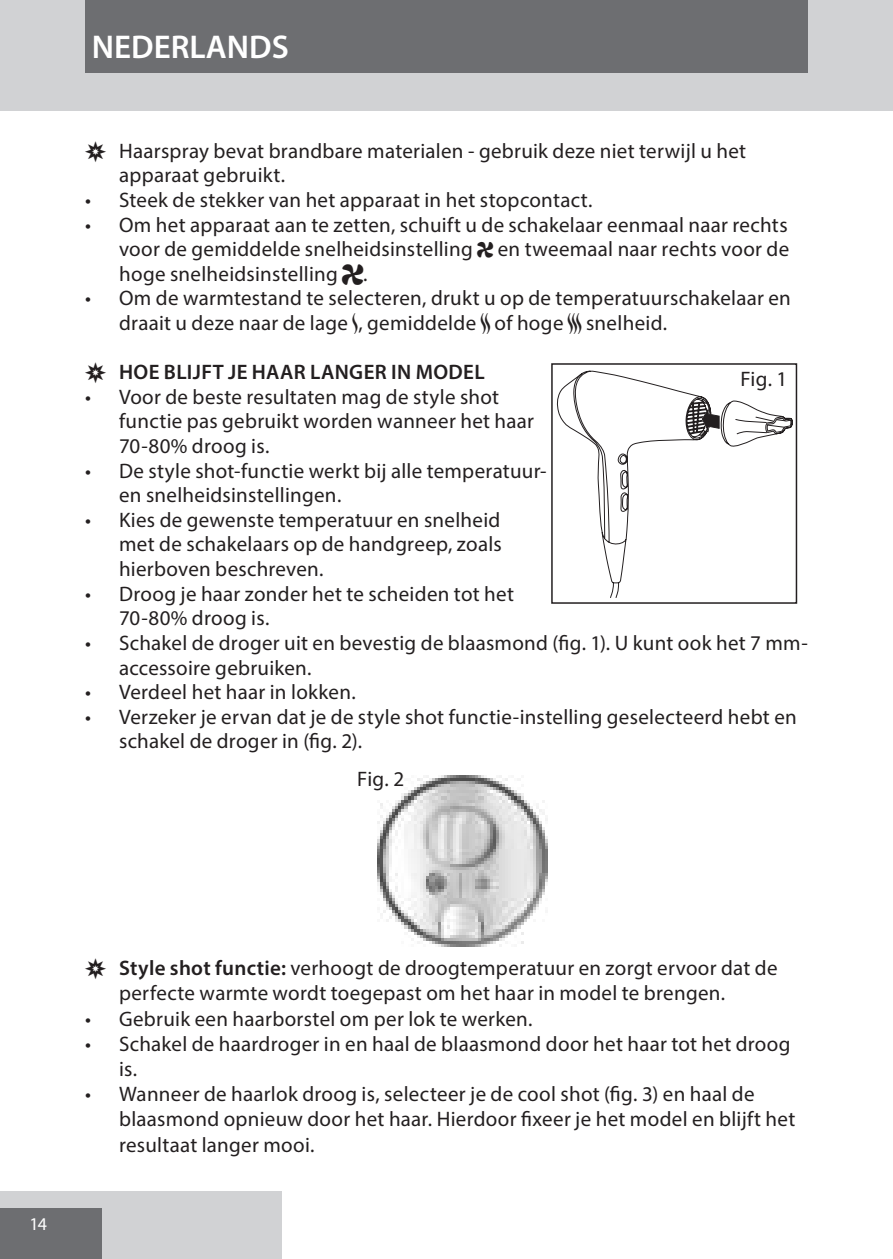
<style>
.page{position:relative;width:893px;height:1259px;background:#fff}
.page>*{position:absolute;margin:0;border:0;box-sizing:border-box;transform-origin:0 0}
.t1{font:600 33px "Myriad Pro";color:#fff}
.t2{font:21px/24.6px "Myriad Pro";letter-spacing:.015em;color:#231f20}
.t3{font:600 21px "Myriad Pro";letter-spacing:.02em;color:#231f20}
.t4{font:18px "Myriad Pro";color:#fff}
.s1{font-family:"Myriad Graphics"}
.s2{font-family:"Myriad Bitsn Bobs"}
.s3{font-family:"Myriad Graphics";font-weight:400}
.s4{font-weight:600}
</style>
<div class="page">
<div style="left:0;top:0;width:893px;height:111px;background:#d1d2d4"></div>
<div style="left:0;top:1191px;width:282px;height:68px;background:#d1d2d4"></div>
<div style="left:0;top:1208px;width:102px;height:51px;background:#6d6e71"></div>
<div style="left:85px;top:0;width:723px;height:73px;background:#6d6e71"></div>
<svg style="left:556px;top:370px;width:237px;height:228px"></svg>
<svg style="left:735px;top:416px;width:51px;height:19px"></svg>
<svg style="left:701px;top:407px;width:19px;height:24px"></svg>
<div style="left:551px;top:363px;width:246px;height:241px;border:2px solid #231f20"></div>
<img style="left:378px;top:775px;width:170px;height:171px">
<h1 class="t1" style="left:92px;top:28px;width:198px">NEDERLANDS</h1>
<p class="t2" style="left:119px;top:138px;width:629px;text-indent:-34px"><span class="s1">,</span> Haarspray bevat brandbare materialen - gebruik deze niet terwijl u het apparaat gebruikt.</p>
<p class="t2" style="left:85px;top:187px;width:509px">• Steek de stekker van het apparaat in het stopcontact.</p>
<p class="t2" style="left:119px;top:212px;width:672px;text-align:justify;text-indent:-34px">• Om het apparaat aan te zetten, schuift u de schakelaar eenmaal naar rechts voor de gemiddelde snelheidsinstelling <span class="s2">F</span> en tweemaal naar rechts voor de hoge snelheidsinstelling <span class="s2">E</span>.</p>
<p class="t2" style="left:119px;top:286px;width:673px;text-indent:-34px">• Om de warmtestand te selecteren, drukt u op de temperatuurschakelaar en draait u deze naar de lage <span class="s2">N</span>, gemiddelde <span class="s2">O</span> of hoge <span class="s2">P</span> snelheid.</p>
<p class="t3" style="left:85px;top:360px;width:401px"><span class="s3">,</span> HOE BLIJFT JE HAAR LANGER IN MODEL</p>
<p class="t2" style="left:119px;top:384px;width:416px;text-indent:-34px">• Voor de beste resultaten mag de style shot functie pas gebruikt worden wanneer het haar<br>70-80% droog is.</p>
<p class="t2" style="left:119px;top:458px;width:429px;text-indent:-34px">• De style shot-functie werkt bij alle temperatuur&shy;en snelheidsinstellingen.</p>
<p class="t2" style="left:119px;top:507px;width:384px;text-align:justify;text-indent:-34px">• Kies de gewenste temperatuur en snelheid met de schakelaars op de handgreep, zoals hierboven beschreven.</p>
<p class="t2" style="left:119px;top:581px;width:396px;text-indent:-34px">• Droog je haar zonder het te scheiden tot het<br>70-80% droog is.</p>
<p class="t2" style="left:119px;top:630px;width:690px;text-indent:-34px">• Schakel de droger uit en bevestig de blaasmond (fig. 1). U kunt ook het 7 mm&shy;accessoire gebruiken.</p>
<p class="t2" style="left:85px;top:679px;width:272px">• Verdeel het haar in lokken.</p>
<p class="t2" style="left:119px;top:704px;width:679px;text-indent:-34px">• Verzeker je ervan dat je de style shot functie-instelling geselecteerd hebt en schakel de droger in (fig. 2).</p>
<p class="t2" style="left:740px;top:367px;width:49px">Fig. 1</p>
<p class="t2" style="left:357px;top:767px;width:49px">Fig. 2</p>
<p class="t4" style="left:29px;top:1215px;width:19px">14</p>
<p class="t2" style="left:119px;top:956px;width:660px;text-indent:-34px"><span class="s1">,</span> <span class="s4">Style shot functie:</span> verhoogt de droogtemperatuur en zorgt ervoor dat de perfecte warmte wordt toegepast om het haar in model te brengen.</p>
<p class="t2" style="left:85px;top:1006px;width:449px">• Gebruik een haarborstel om per lok te werken.</p>
<p class="t2" style="left:119px;top:1031px;width:673px;text-indent:-34px">• Schakel de haardroger in en haal de blaasmond door het haar tot het droog is.</p>
<p class="t2" style="left:119px;top:1081px;width:678px;text-indent:-34px">• Wanneer de haarlok droog is, selecteer je de cool shot (fig. 3) en haal de blaasmond opnieuw door het haar. Hierdoor fixeer je het model en blijft het resultaat langer mooi.</p>
</div>
